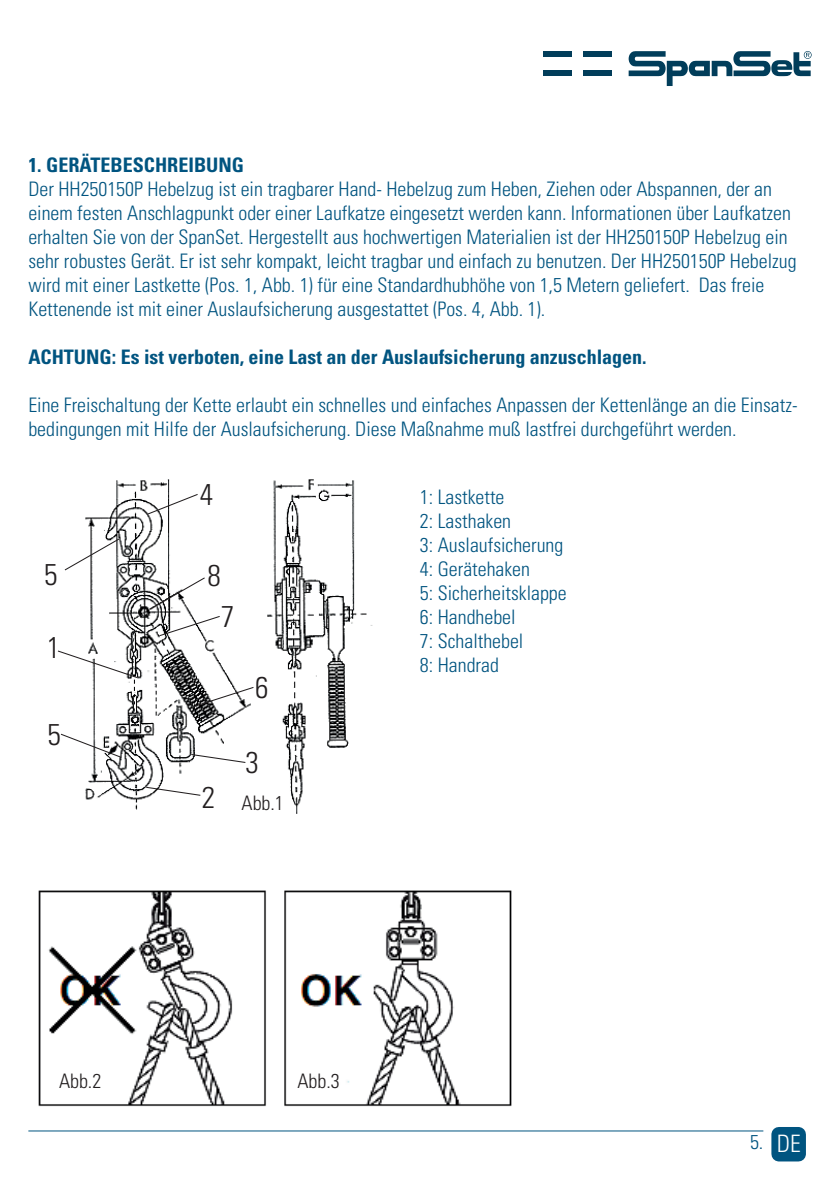
<style>
.page{position:relative;width:840px;height:1191px;background:#fff}
.page>*{position:absolute;margin:0;border:0;box-sizing:border-box;transform-origin:0 0}
.t1{font:300 condensed 30px "Univers LT Std";color:#231f20}
.t2{font:300 condensed 24px "Univers LT Std";color:#fff}
.t3{font:300 condensed 20px/24px "Univers LT Std";color:#005480}
.t4{font:700 condensed 20px "Univers LT Std";color:#005480}
.t5{font:300 condensed 20px "Univers LT Std";color:#231f20}
</style>
<div class="page">
<img style="left:38px;top:890px;width:474px;height:217px">
<img style="left:85px;top:479px;width:288px;height:335px">
<svg style="left:57px;top:649px;width:81px;height:30px"></svg>
<svg style="left:145px;top:786px;width:56px;height:10px"></svg>
<svg style="left:190px;top:753px;width:56px;height:10px"></svg>
<svg style="left:145px;top:493px;width:54px;height:23px"></svg>
<svg style="left:60px;top:733px;width:61px;height:25px"></svg>
<svg style="left:64px;top:537px;width:57px;height:34px"></svg>
<svg style="left:192px;top:686px;width:62px;height:22px"></svg>
<svg style="left:149px;top:576px;width:72px;height:61px"></svg>
<hr style="left:28px;top:1130px;width:735px;height:1px;background:#005480">
<div style="left:771px;top:1127px;width:34px;height:34px;background:#005480"></div>
<svg style="left:628px;top:51px;width:183px;height:35px"></svg>
<div style="left:542px;top:71px;width:29px;height:5px;background:#013d5a"></div>
<div style="left:583px;top:71px;width:28px;height:5px;background:#013d5a"></div>
<div style="left:542px;top:51px;width:29px;height:6px;background:#013d5a"></div>
<div style="left:583px;top:51px;width:28px;height:6px;background:#013d5a"></div>
<p class="t4" style="left:28px;top:152px;width:217px">1. GERÄTEBESCHREIBUNG</p>
<p class="t3" style="left:28px;top:176px;width:769px">Der HH250150P Hebelzug ist ein tragbarer Hand- Hebelzug zum Heben, Ziehen oder Abspannen, der an einem festen Anschlagpunkt oder einer Laufkatze eingesetzt werden kann. Informationen über Laufkatzen erhalten Sie von der SpanSet. Hergestellt aus hochwertigen Materialien ist der HH250150P Hebelzug ein sehr robustes Gerät. Er ist sehr kompakt, leicht tragbar und einfach zu benutzen. Der HH250150P Hebelzug wird mit einer Lastkette (Pos. 1, Abb. 1) für eine Standardhubhöhe von 1,5 Metern geliefert. Das freie Kettenende ist mit einer Auslaufsicherung ausgestattet (Pos. 4, Abb. 1).</p>
<p class="t4" style="left:28px;top:344px;width:619px">ACHTUNG: Es ist verboten, eine Last an der Auslaufsicherung anzuschlagen.</p>
<p class="t3" style="left:28px;top:392px;width:770px">Eine Freischaltung der Kette erlaubt ein schnelles und einfaches Anpassen der Kettenlänge an die Einsatz&shy;bedingungen mit Hilfe der Auslaufsicherung. Diese Maßnahme muß lastfrei durchgeführt werden.</p>
<h1 class="t1" style="left:44px;top:556px;width:15px">5</h1>
<h1 class="t1" style="left:47px;top:629px;width:15px">1</h1>
<h1 class="t1" style="left:47px;top:716px;width:15px">5</h1>
<h1 class="t1" style="left:200px;top:476px;width:15px">4</h1>
<h1 class="t1" style="left:207px;top:557px;width:15px">8</h1>
<h1 class="t1" style="left:221px;top:598px;width:15px">7</h1>
<h1 class="t1" style="left:255px;top:669px;width:15px">6</h1>
<h1 class="t1" style="left:202px;top:779px;width:15px">2</h1>
<h1 class="t1" style="left:245px;top:744px;width:15px">3</h1>
<p class="t5" style="left:241px;top:790px;width:44px">Abb.1</p>
<p class="t3" style="left:420px;top:485px;width:148px">1: Lastkette<br>2: Lasthaken<br>3: Auslaufsicherung<br>4: Gerätehaken<br>5: Sicherheitsklappe<br>6: Handhebel<br>7: Schalthebel<br>8: Handrad</p>
<p class="t5" style="left:59px;top:1069px;width:44px">Abb.2</p>
<p class="t5" style="left:297px;top:1069px;width:44px">Abb.3</p>
<p class="t3" style="left:749px;top:1129px;width:15px">5.</p>
<p class="t2" style="left:776px;top:1128px;width:25px">DE</p>
</div>
